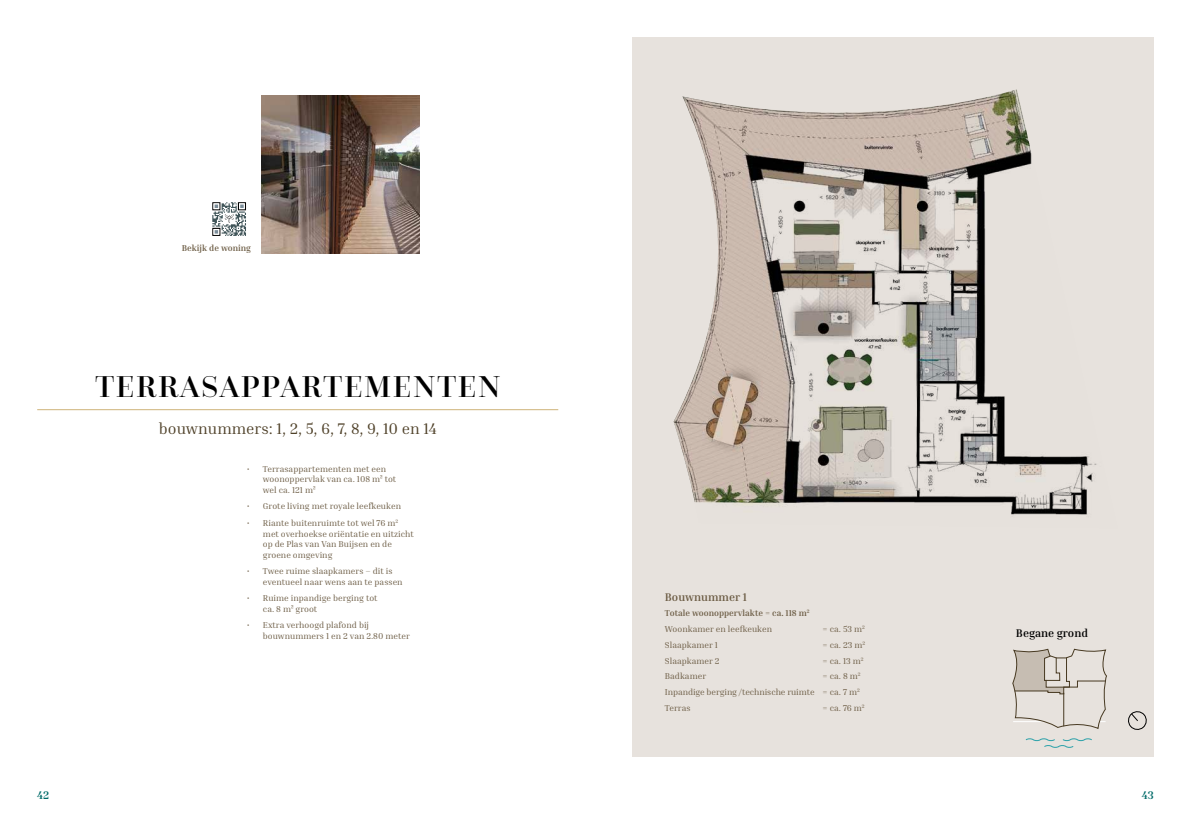
<style>
.page{position:relative;width:1191px;height:819px;background:#fff}
.page>*{position:absolute;margin:0;border:0;box-sizing:border-box;transform-origin:0 0}
.t1{font:500 31.5px "Questa Grande";letter-spacing:.05em;color:#000}
.t2{font:15.75px "Inria Serif";color:#4f4129}
.t3{font:700 11.38px "Inria Serif";color:#6b5b43}
.t4{font:700 11.38px "Inria Serif";color:#000}
.t5{font:700 11.38px "Inria Serif";color:#006b69}
.t6{font:8.75px/10.5px "Inria Serif";color:#6b5b43}
.t7{font:700 8.75px/15.8px "Inria Serif";color:#6b5b43}
.s1{font-weight:400}
</style>
<div class="page">
<div style="left:632px;top:37px;width:521px;height:719px;background:#e7e2dd"></div>
<hr style="left:37px;top:409px;width:521px;height:1px;background:#cfb37a">
<img style="left:262px;top:95px;width:158px;height:158px">
<svg style="left:212px;top:202px;width:34px;height:34px"></svg>
<svg style="left:1128px;top:711px;width:19px;height:19px"></svg>
<svg style="left:1011px;top:648px;width:96px;height:109px"></svg>
<img style="left:673px;top:89px;width:424px;height:426px">
<p class="t7" style="left:182px;top:240px;width:71px">Bekijk de woning</p>
<h1 class="t1" style="left:95px;top:367px;width:407px">TERRASAPPARTEMENTEN</h1>
<h2 class="t2" style="left:159px;top:419px;width:279px">bouwnummers: 1, 2, 5, 6, 7, 8, 9, 10 en 14</h2>
<p class="t6" style="left:263px;top:463px;width:135px;text-indent:-16px">• Terrasappartementen met een woonoppervlak van ca. 108 m² tot wel ca. 121 m²</p>
<p class="t6" style="left:247px;top:501px;width:155px">• Grote living met royale leefkeuken</p>
<p class="t6" style="left:263px;top:517px;width:152px;text-indent:-16px">• Riante buitenruimte tot wel 76 m<sup>2 </sup>met overhoekse oriëntatie en uitzicht op de Plas van Van Buijsen en de groene omgeving</p>
<p class="t6" style="left:263px;top:565px;width:141px;text-indent:-16px">• Twee ruime slaapkamers – dit is eventueel naar wens aan te passen</p>
<p class="t6" style="left:263px;top:593px;width:116px;text-indent:-16px">• Ruime inpandige berging tot ca. 8 m² groot</p>
<p class="t6" style="left:263px;top:620px;width:148px;text-indent:-16px">• Extra verhoogd plafond bij bouwnummers 1 en 2 van 2.80 meter</p>
<h3 class="t3" style="left:665px;top:589px;width:84px">Bouwnummer 1</h3>
<p class="t7" style="left:665px;top:605px;width:146px">Totale woonoppervlakte = ca. 118 m<sup>2<br></sup><span class="s1">Woonkamer en leefkeuken</span></p>
<p class="t6" style="left:822px;top:623px;width:44px">= ca. 53 m<sup>2</sup></p>
<p class="t6" style="left:665px;top:639px;width:55px">Slaapkamer 1</p>
<p class="t6" style="left:822px;top:639px;width:44px">= ca. 23 m<sup>2</sup></p>
<p class="t6" style="left:665px;top:655px;width:56px">Slaapkamer 2</p>
<p class="t6" style="left:822px;top:655px;width:42px">= ca. 13 m<sup>2</sup></p>
<p class="t6" style="left:665px;top:670px;width:43px">Badkamer</p>
<p class="t6" style="left:665px;top:668px;width:197px;line-height:15.8px;text-align:justify;text-indent:158px">= ca. 8 m<sup>2<br></sup>Inpandige berging /technische ruimte = ca. 7 m<sup>2<br></sup>Terras</p>
<p class="t6" style="left:822px;top:702px;width:44px">= ca. 76 m<sup>2</sup></p>
<h3 class="t4" style="left:1016px;top:625px;width:74px">Begane grond</h3>
<h3 class="t5" style="left:37px;top:788px;width:13px">42</h3>
<h3 class="t5" style="left:1142px;top:788px;width:13px">43</h3>
</div>
